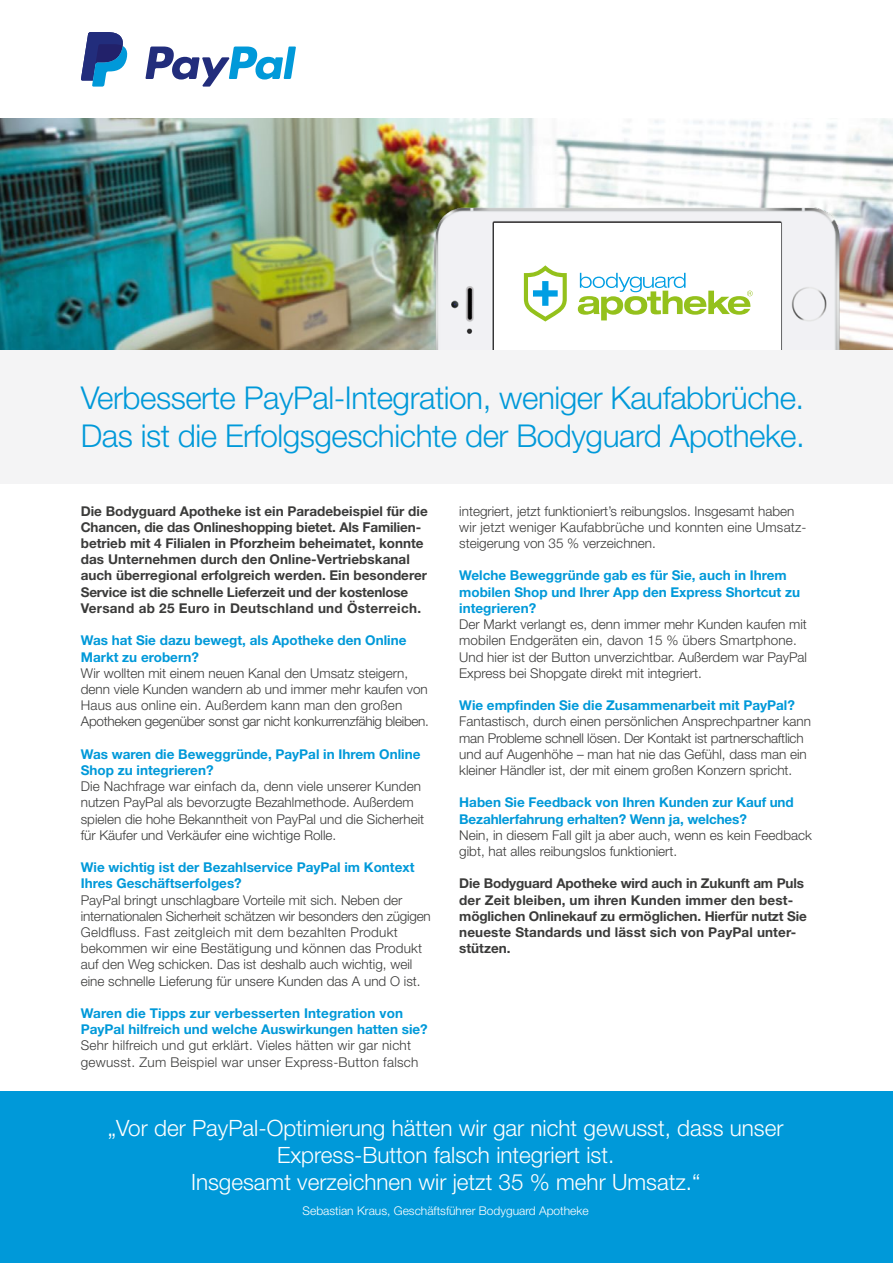
<style>
.page{position:relative;width:893px;height:1263px;background:#fff}
.page>*{position:absolute;margin:0;border:0;box-sizing:border-box;transform-origin:0 0}
.t1{font:300 31.5px "Helvetica Neue LT Std";letter-spacing:-.015em;color:#0099d9}
.t2{font:300 22.5px/27px "Helvetica Neue LT Std";color:#fff;text-align:center}
.t3{font:300 13.5px/16.2px "Helvetica Neue LT Std";color:#3b3b3a}
.t4{font:700 13.5px/16.2px "Helvetica Neue LT Std";color:#3b3b3a}
.t5{font:700 13.5px/16.2px "Helvetica Neue LT Std";color:#0099d9}
.t6{font:300 12px "Helvetica Neue LT Std";color:#fff}
</style>
<div class="page">
<div style="left:0;top:1091px;width:893px;height:172px;background:#0099d9"></div>
<div style="left:0;top:349px;width:893px;height:134px;background:#f4f4f5"></div>
<img style="left:0;top:119px;width:893px;height:231px">
<img style="left:428px;top:203px;width:419px;height:147px">
<div style="left:494px;top:223px;width:286px;height:127px;background:#fff"></div>
<svg style="left:578px;top:273px;width:175px;height:47px"></svg>
<svg style="left:524px;top:265px;width:43px;height:56px"></svg>
<svg style="left:145px;top:47px;width:151px;height:40px"></svg>
<svg style="left:81px;top:32px;width:47px;height:55px"></svg>
<p class="t1" style="left:81px;top:378px;width:725px">Verbesserte PayPal-Integration, weniger Kaufabbrüche.</p>
<p class="t1" style="left:81px;top:416px;width:726px">Das ist die Erfolgsgeschichte der Bodyguard Apotheke.</p>
<p class="t4" style="left:81px;top:502px;width:348px">Die Bodyguard Apotheke ist ein Paradebeispiel für die Chancen, die das Onlineshopping bietet. Als Familien&shy;betrieb mit 4 Filialen in Pforzheim beheimatet, konnte das Unternehmen durch den Online-Vertriebskanal auch überregional erfolgreich werden. Ein besonderer Service ist die schnelle Lieferzeit und der kostenlose Versand ab 25 Euro in Deutschland und Österreich.</p>
<p class="t5" style="left:81px;top:632px;width:327px">Was hat Sie dazu bewegt, als Apotheke den Online<br>Markt zu erobern?</p>
<p class="t3" style="left:81px;top:664px;width:350px">Wir wollten mit einem neuen Kanal den Umsatz steigern, denn viele Kunden wandern ab und immer mehr kaufen von Haus aus online ein. Außerdem kann man den großen Apotheken gegenüber sonst gar nicht konkurrenzfähig bleiben.</p>
<p class="t5" style="left:81px;top:745px;width:341px">Was waren die Beweggründe, PayPal in Ihrem Online<br>Shop zu integrieren?</p>
<p class="t3" style="left:81px;top:778px;width:345px">Die Nachfrage war einfach da, denn viele unserer Kunden nutzen PayPal als bevorzugte Bezahlmethode. Außerdem spielen die hohe Bekanntheit von PayPal und die Sicherheit für Käufer und Verkäufer eine wichtige Rolle.</p>
<p class="t5" style="left:81px;top:859px;width:335px">Wie wichtig ist der Bezahlservice PayPal im Kontext<br>Ihres Geschäftserfolges?</p>
<p class="t3" style="left:81px;top:891px;width:351px">PayPal bringt unschlagbare Vorteile mit sich. Neben der internationalen Sicherheit schätzen wir besonders den zügigen<br>Geldfluss. Fast zeitgleich mit dem bezahlten Produkt</p>
<p class="t3" style="left:81px;top:940px;width:343px">bekommen wir eine Bestätigung und können das Produkt auf den Weg schicken. Das ist deshalb auch wichtig, weil eine schnelle Lieferung für unsere Kunden das A und O ist.</p>
<p class="t5" style="left:81px;top:1005px;width:348px">Waren die Tipps zur verbesserten Integration von<br>PayPal hilfreich und welche Auswirkungen hatten sie?</p>
<p class="t3" style="left:81px;top:1037px;width:339px">Sehr hilfreich und gut erklärt. Vieles hätten wir gar nicht gewusst. Zum Beispiel war unser Express-Button falsch</p>
<p class="t3" style="left:459px;top:502px;width:349px">integriert, jetzt funktioniert’s reibungslos. Insgesamt haben wir jetzt weniger Kaufabbrüche und konnten eine Umsatz&shy;steigerung von 35 % verzeichnen.</p>
<p class="t5" style="left:459px;top:567px;width:342px">Welche Beweggründe gab es für Sie, auch in Ihrem mobilen Shop und Ihrer App den Express Shortcut zu integrieren?</p>
<p class="t3" style="left:459px;top:616px;width:349px">Der Markt verlangt es, denn immer mehr Kunden kaufen mit mobilen Endgeräten ein, davon 15 % übers Smartphone.<br>Und hier ist der Button unverzichtbar. Außerdem war PayPal Express bei Shopgate direkt mit integriert.</p>
<p class="t5" style="left:459px;top:697px;width:337px">Wie empfinden Sie die Zusammenarbeit mit PayPal?</p>
<p class="t3" style="left:459px;top:713px;width:353px">Fantastisch, durch einen persönlichen Ansprechpartner kann man Probleme schnell lösen. Der Kontakt ist partnerschaftlich und auf Augenhöhe – man hat nie das Gefühl, dass man ein kleiner Händler ist, der mit einem großen Konzern spricht.</p>
<p class="t5" style="left:459px;top:794px;width:336px">Haben Sie Feedback von Ihren Kunden zur Kauf und<br>Bezahlerfahrung erhalten? Wenn ja, welches?</p>
<p class="t3" style="left:459px;top:826px;width:354px">Nein, in diesem Fall gilt ja aber auch, wenn es kein Feedback gibt, hat alles reibungslos funktioniert.</p>
<p class="t4" style="left:459px;top:875px;width:349px">Die Bodyguard Apotheke wird auch in Zukunft am Puls der Zeit bleiben, um ihren Kunden immer den best&shy;möglichen Onlinekauf zu ermöglichen. Hierfür nutzt Sie neueste Standards und lässt sich von PayPal unter&shy;stützen.</p>
<p class="t2" style="left:108px;top:1113px;width:677px">„Vor der PayPal-Optimierung hätten wir gar nicht gewusst, dass unser<br>Express-Button falsch integriert ist.<br>Insgesamt verzeichnen wir jetzt 35 % mehr Umsatz.“</p>
<p class="t6" style="left:303px;top:1203px;width:288px">Sebastian Kraus, Geschäftsführer Bodyguard Apotheke</p>
</div>
